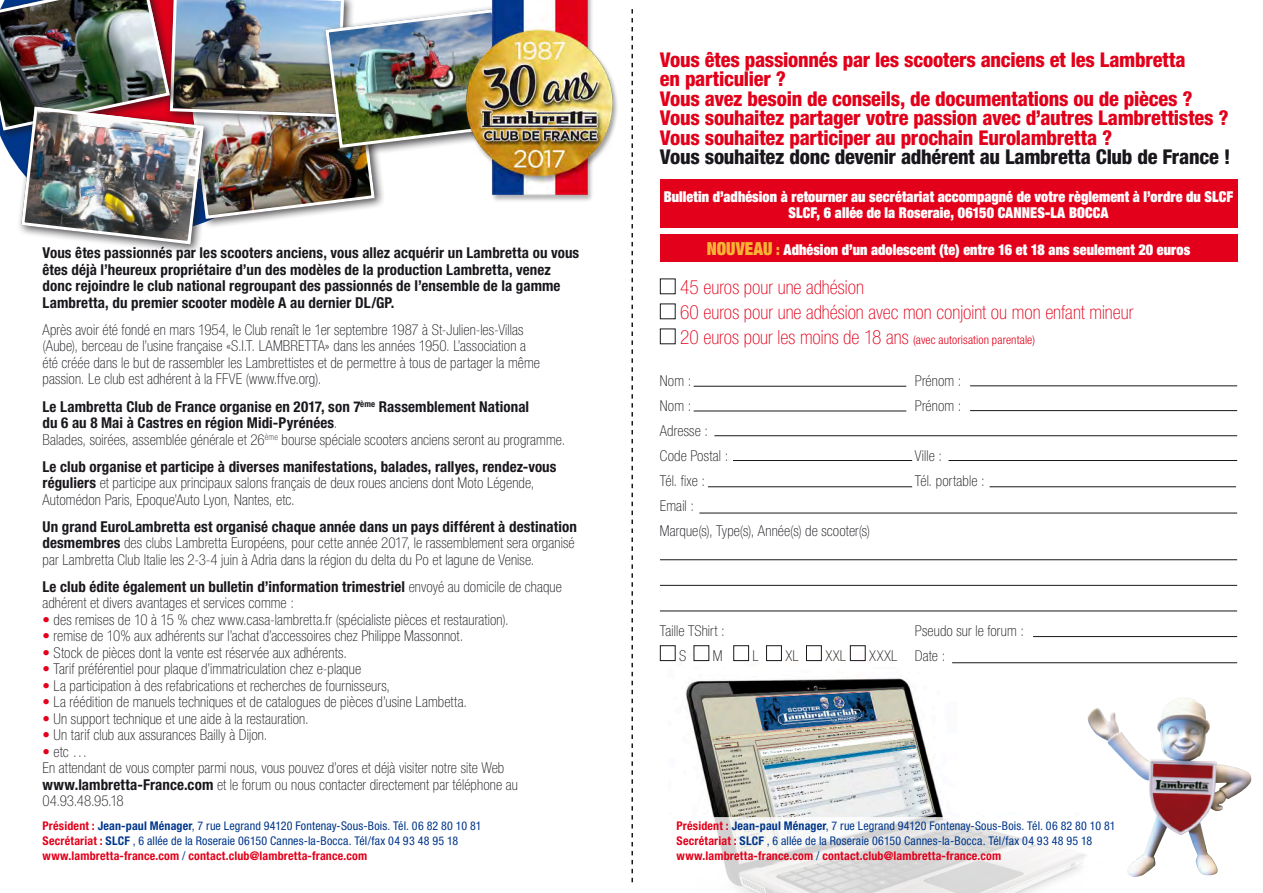
<style>
.page{position:relative;width:1263px;height:893px;background:#fff}
.page>*{position:absolute;margin:0;border:0;box-sizing:border-box;transform-origin:0 0}
.t1{font:800 condensed 20.4px/19.5px "Helvetica Neue";letter-spacing:-.01em;color:#e2001a}
.t2{font:800 condensed 20.4px "Helvetica Neue";letter-spacing:-.015em;color:#1a171c}
.t3{font:100 condensed 19.5px/25px "Helvetica Neue";color:#e2001a}
.t4{font:100 condensed 15px/16.5px "Helvetica Neue";letter-spacing:.01em;color:#1a171c}
.t5{font:700 condensed 15px/16.5px "Helvetica Neue";letter-spacing:.005em;color:#1a171c}
.t6{font:900 expanded 15px/16.5px "Helvetica Neue";letter-spacing:.005em;color:#fff;scale:.94 1}
.t7{font:condensed 12px/15px "Helvetica Neue";letter-spacing:.01em;color:#00378b}
.t8{font:300 condensed 12px "Helvetica Neue";letter-spacing:.01em;color:#e2001a}
.s1{font-size:18px;color:#f8b335}
.s2{color:#f8b335}
.s3{font-weight:100}
.s4{font-weight:700}
.s5{color:#e2001a}
.s6{font-weight:700;color:#e2001a}
.s7{font-weight:100;font-size:19.5px}
</style>
<div class="page">
<img style="left:667px;top:653px;width:436px;height:164px">
<svg style="left:631px;top:817px;width:455px;height:76px"></svg>
<div style="left:660px;top:180px;width:577px;height:48px;background:#e2001a"></div>
<div style="left:660px;top:645px;width:15px;height:16px;border:1px solid #1a171c"></div>
<div style="left:694px;top:645px;width:15px;height:16px;border:1px solid #1a171c"></div>
<div style="left:733px;top:645px;width:16px;height:16px;border:1px solid #1a171c"></div>
<div style="left:766px;top:645px;width:16px;height:16px;border:1px solid #1a171c"></div>
<div style="left:806px;top:645px;width:16px;height:16px;border:1px solid #1a171c"></div>
<div style="left:850px;top:645px;width:15px;height:16px;border:1px solid #1a171c"></div>
<hr style="left:694px;top:386px;width:212px;height:1px;background:#1a171c">
<hr style="left:970px;top:386px;width:267px;height:1px;background:#1a171c">
<hr style="left:694px;top:411px;width:212px;height:1px;background:#1a171c">
<hr style="left:970px;top:410px;width:267px;height:1px;background:#1a171c">
<hr style="left:714px;top:435px;width:523px;height:1px;background:#1a171c">
<hr style="left:733px;top:460px;width:179px;height:1px;background:#1a171c">
<hr style="left:948px;top:460px;width:289px;height:1px;background:#1a171c">
<hr style="left:708px;top:486px;width:204px;height:1px;background:#1a171c">
<hr style="left:989px;top:486px;width:247px;height:1px;background:#1a171c">
<hr style="left:699px;top:513px;width:538px;height:1px;background:#1a171c">
<hr style="left:660px;top:559px;width:577px;height:1px;background:#1a171c">
<hr style="left:660px;top:585px;width:577px;height:1px;background:#1a171c">
<hr style="left:660px;top:611px;width:577px;height:1px;background:#1a171c">
<hr style="left:1033px;top:636px;width:204px;height:1px;background:#1a171c">
<svg style="left:631px;top:9px;width:2px;height:873px"></svg>
<hr style="left:952px;top:662px;width:285px;height:1px;background:#1a171c">
<div style="left:660px;top:279px;width:15px;height:15px;border:1px solid #1a171c"></div>
<div style="left:660px;top:304px;width:15px;height:15px;border:1px solid #1a171c"></div>
<div style="left:660px;top:329px;width:15px;height:15px;border:1px solid #1a171c"></div>
<img style="left:1087px;top:698px;width:164px;height:179px">
<div style="left:17px;top:102px;width:197px;height:153px;background:#1a171c;opacity:.75"></div>
<div style="left:660px;top:234px;width:577px;height:27px;background:#e2001a"></div>
<img style="left:0;top:0;width:455px;height:246px">
<img style="left:455px;top:0;width:163px;height:201px">
<p class="t1" style="left:660px;top:49px;width:570px">Vous êtes passionnés par les scooters anciens et les Lambretta<br>en particulier ?<br>Vous avez besoin de conseils, de documentations ou de pièces ?<br>Vous souhaitez partager votre passion avec d’autres Lambrettistes ?<br>Vous souhaitez participer au prochain Eurolambretta ?</p>
<h1 class="t2" style="left:660px;top:144px;width:572px">Vous souhaitez donc devenir adhérent au Lambretta Club de France !</h1>
<p class="t6" style="left:788px;top:188px;width:475px;text-indent:-125px">Bulletin d’adhésion à retourner au secrétariat accompagné de votre règlement à l’ordre du SLCF<br>SLCF, 6 allée de la Roseraie, 06150 Cannes-la Bocca</p>
<p class="t6" style="left:707px;top:241px;width:516px"><span class="s1">NOUVEAU</span> <span class="s2">:</span> Adhésion d’un adolescent (te) entre 16 et 18 ans seulement 20 euros</p>
<p class="t5" style="left:43px;top:244px;width:538px">Vous êtes passionnés par les scooters anciens, vous allez acquérir un Lambretta ou vous êtes déjà l’heureux propriétaire d’un des modèles de la production Lambretta, venez donc rejoindre le club national regroupant des passionnés de l’ensemble de la gamme Lambretta, du premier scooter modèle A au dernier DL/GP.</p>
<p class="t4" style="left:43px;top:321px;width:499px">Après avoir été fondé en mars 1954, le Club renaît le 1er septembre 1987 à St-Julien-les-Villas (Aube), berceau de l’usine française «S.I.T. LAMBRETTA» dans les années 1950. L’association a été créée dans le but de rassembler les Lambrettistes et de permettre à tous de partager la même passion. Le club est adhérent à la FFVE (www.ffve.org).</p>
<p class="t5" style="left:43px;top:398px;width:524px">Le Lambretta Club de France organise en 2017, son 7<sup>ème</sup> Rassemblement National<br>du 6 au 8 Mai à Castres en région Midi-Pyrénées<span class="s3">.<br>Balades, soirées, assemblée générale et 26</span><sup>ème</sup> <span class="s3">bourse spéciale scooters anciens seront au programme.</span></p>
<p class="t4" style="left:43px;top:458px;width:516px"><span class="s4">Le club organise et participe à diverses manifestations, balades, rallyes, rendez-vous réguliers</span> et participe aux principaux salons français de deux roues anciens dont Moto Légende,<br>Automédon Paris, Epoque’Auto Lyon, Nantes, etc.</p>
<p class="t4" style="left:43px;top:518px;width:536px"><span class="s4">Un grand EuroLambretta est organisé chaque année dans un pays différent à destination desmembres</span> des clubs Lambretta Européens, pour cette année 2017, le rassemblement sera organisé par Lambretta Club Italie les 2-3-4 juin à Adria dans la région du delta du Po et lagune de Venise.</p>
<p class="t4" style="left:43px;top:578px;width:521px"><span class="s4">Le club édite également un bulletin d’information trimestriel</span> envoyé au domicile de chaque adhérent et divers avantages et services comme :</p>
<p class="t4" style="left:43px;top:611px;width:468px"><span class="s5">•</span> des remises de 10 à 15 % chez www.casa-lambretta.fr (spécialiste pièces et restauration).</p>
<p class="t4" style="left:43px;top:628px;width:422px"><span class="s5">•</span> remise de 10% aux adhérents sur l’achat d’accessoires chez Philippe Massonnot.</p>
<p class="t4" style="left:43px;top:644px;width:306px"><span class="s5">•</span> Stock de pièces dont la vente est réservée aux adhérents.</p>
<p class="t4" style="left:43px;top:661px;width:320px"><span class="s5">•</span> Tarif préférentiel pour plaque d’immatriculation chez e-plaque</p>
<p class="t4" style="left:43px;top:677px;width:349px"><span class="s5">•</span> La participation à des refabrications et recherches de fournisseurs,</p>
<p class="t4" style="left:43px;top:694px;width:426px"><span class="s5">•</span> La réédition de manuels techniques et de catalogues de pièces d’usine Lambetta.</p>
<p class="t4" style="left:43px;top:710px;width:268px"><span class="s5">•</span> Un support technique et une aide à la restauration.</p>
<p class="t4" style="left:43px;top:727px;width:226px"><span class="s5">•</span> Un tarif club aux assurances Bailly à Dijon.</p>
<p class="t4" style="left:43px;top:743px;width:477px"><span class="s5">•</span> etc …<br>En attendant de vous compter parmi nous, vous pouvez d’ores et déjà visiter notre site Web <span class="s4">www.lambretta-France.com</span> et le forum ou nous contacter directement par téléphone au 04.93.48.95.18</p>
<p class="t7" style="left:43px;top:818px;width:441px"><span class="s6">Président :</span> <span class="s4">Jean-paul Ménager</span>, 7 rue Legrand 94120 Fontenay-Sous-Bois. Tél. 06 82 80 10 81<br><span class="s6">Secrétariat :</span> <span class="s4">SLCF</span> , 6 allée de la Roseraie 06150 Cannes-la-Bocca. Tél/fax 04 93 48 95 18 <span class="s6">www.lambretta-france.com</span> / <span class="s6">contact.club@lambretta-france.com</span></p>
<p class="t7" style="left:676px;top:818px;width:441px"><span class="s6">Président :</span> <span class="s4">Jean-paul Ménager</span>, 7 rue Legrand 94120 Fontenay-Sous-Bois. Tél. 06 82 80 10 81<br><span class="s6">Secrétariat :</span> <span class="s4">SLCF</span> , 6 allée de la Roseraie 06150 Cannes-la-Bocca. Tél/fax 04 93 48 95 18 <span class="s6">www.lambretta-france.com</span> / <span class="s6">contact.club@lambretta-france.com</span></p>
<h2 class="t3" style="left:680px;top:275px;width:455px">45 euros pour une adhésion<br>60 euros pour une adhésion avec mon conjoint ou mon enfant mineur</h2>
<p class="t8" style="left:680px;top:333px;width:356px"><span class="s7">20 euros pour les moins de 18 ans</span> (avec autorisation parentale)</p>
<p class="t4" style="left:660px;top:372px;width:33px">Nom :</p>
<p class="t4" style="left:915px;top:372px;width:48px">Prénom :</p>
<p class="t4" style="left:660px;top:397px;width:33px">Nom :</p>
<p class="t4" style="left:915px;top:397px;width:48px">Prénom :</p>
<p class="t4" style="left:660px;top:418px;width:70px;line-height:25px">Adresse :<br>Code Postal :</p>
<p class="t4" style="left:915px;top:447px;width:29px">Ville :</p>
<p class="t4" style="left:660px;top:472px;width:47px">Tél. fixe :</p>
<p class="t4" style="left:915px;top:472px;width:71px">Tél. portable :</p>
<p class="t4" style="left:660px;top:493px;width:212px;line-height:25px">Email :<br>Marque(s), Type(s), Année(s) de scooter(s)</p>
<p class="t4" style="left:660px;top:622px;width:66px">Taille TShirt :</p>
<p class="t4" style="left:915px;top:622px;width:111px">Pseudo sur le forum :</p>
<p class="t4" style="left:679px;top:647px;width:9px">S</p>
<p class="t4" style="left:713px;top:647px;width:11px">M</p>
<p class="t4" style="left:752px;top:647px;width:8px">L</p>
<p class="t4" style="left:785px;top:647px;width:15px">XL</p>
<p class="t4" style="left:825px;top:647px;width:22px">XXL</p>
<p class="t4" style="left:869px;top:647px;width:78px">XXXL Date :</p>
</div>
